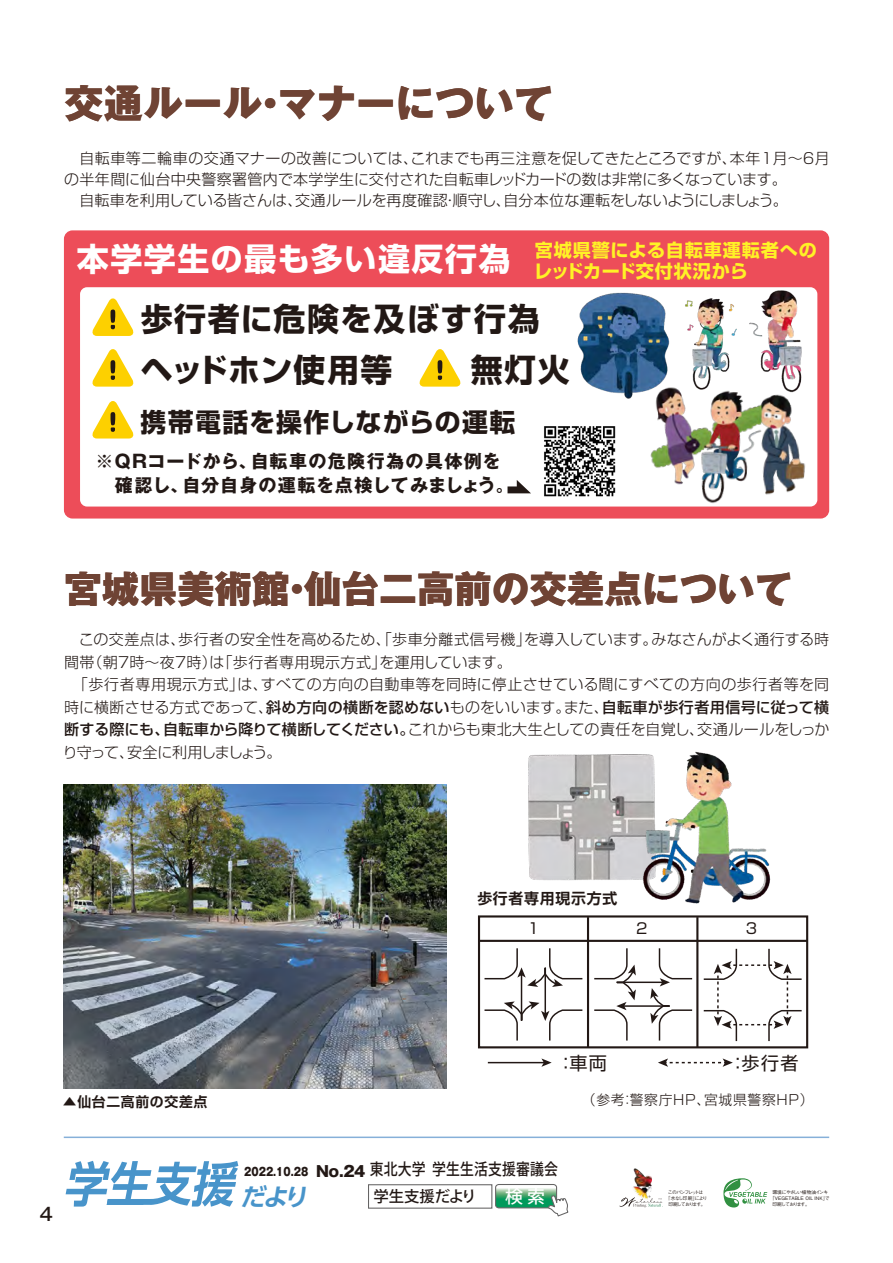
<style>
.page{position:relative;width:893px;height:1263px;background:#fff}
.page>*{position:absolute;margin:0;border:0;box-sizing:border-box;transform-origin:0 0}
.t1{font:800 39px "Gothic MB101 Pr 5";letter-spacing:.01em;color:#6f4334}
.t2{font:800 37.2px "Gothic MB101 Pr 5";letter-spacing:.01em;color:#6f4334}
.t3{font:700 31.95px/50.7px "Shin Go Pr 5";letter-spacing:.05em;color:#221815}
.t4{font:700 31.95px "Shin Go Pr 5";letter-spacing:.05em;color:#fff}
.t5{font:700 25.95px "Shin Go Pr 5";letter-spacing:.05em;color:#221815}
.t6{font:italic 700 24.15px "UD Shin Go Pro De";color:#4894ca}
.t7{font:700 18px/24px "Gothic MB101 Pr 5";letter-spacing:.045em;color:#221815}
.t8{font:700 18px/21px "Shin Go Pr 5";letter-spacing:.05em;color:#fff226}
.t9{font:18px "Shin Go Pr 5";color:#221815}
.t10{font:500 18px "Gothic MB101 Pr 5";color:#221815}
.t11{font:500 17.85px "Koz Go Pro";color:#fff}
.t12{font:500 16.05px "Koz Go Pro";letter-spacing:.01em;color:#221815;scale:.86 1}
.t13{font:500 15.45px "Koz Go Pro";letter-spacing:-.005em;color:#221815}
.t14{font:300 15px/22.5px "Shin Go Pr 5";letter-spacing:.015em;color:#221815}
.t15{font:700 14.85px "Shin Go Pr 5 De";letter-spacing:.05em;color:#221815}
.t16{font:14.85px "Shin Go Pr 5";color:#221815}
.t17{font:300 13.8px "Shin Go Pr 5";letter-spacing:.05em;color:#221815}
.t18{font:700 13.8px "Shin Go Pr 5 De";letter-spacing:.05em;color:#221815}
.t19{font:800 11.25px "Gothic MB101 Pr 5";color:#221815;scale:.85 1}
.t20{font:500 4.8px/6.4px "Gothic BBB Pr 5";letter-spacing:-.17em;color:#221815;text-align:center}
.t21{font:500 4.8px "Gothic BBB Pr 5";color:#221815}
.t22{font:500 4.8px "Gothic BBB Pr 5";letter-spacing:-.095em;color:#221815}
.t23{font:500 4.8px "Gothic BBB Pr 5";letter-spacing:-.18em;color:#221815}
.s1{font-weight:500}
.s2{font-size:14.85px}
</style>
<div class="page">
<svg style="left:723px;top:1178px;width:44px;height:29px"></svg>
<div style="left:368px;top:1184px;width:124px;height:25px;background:#fff;border:1px solid #656464"></div>
<div style="left:495px;top:1184px;width:62px;height:24px;border:1px solid #656464;border-radius:3px"></div>
<svg style="left:496px;top:1184px;width:73px;height:33px"></svg>
<hr style="left:64px;top:1136px;width:765px;height:2px;background:#86b0d9">
<svg style="left:66px;top:1161px;width:172px;height:45px"></svg>
<div style="left:64px;top:230px;width:765px;height:288px;background:#ed4d59;border-radius:9px"></div>
<div style="left:80px;top:287px;width:737px;height:219px;background:#fff;border-radius:7px"></div>
<img style="left:633px;top:1169px;width:18px;height:26px">
<svg style="left:619px;top:1195px;width:44px;height:12px"></svg>
<img style="left:685px;top:298px;width:52px;height:73px">
<img style="left:577px;top:292px;width:93px;height:107px">
<svg style="left:92px;top:298px;width:42px;height:38px"></svg>
<svg style="left:92px;top:349px;width:42px;height:38px"></svg>
<svg style="left:419px;top:349px;width:42px;height:38px"></svg>
<svg style="left:92px;top:401px;width:42px;height:37px"></svg>
<img style="left:544px;top:426px;width:72px;height:71px">
<img style="left:644px;top:371px;width:168px;height:136px">
<svg style="left:507px;top:480px;width:24px;height:13px"></svg>
<div style="left:478px;top:915px;width:330px;height:133px;border:2px solid #221815"></div>
<hr style="left:480px;top:940px;width:327px;height:2px;background:#221815">
<hr style="left:587px;top:917px;width:2px;height:130px;background:#221815">
<hr style="left:696px;top:917px;width:2px;height:130px;background:#221815">
<hr style="left:521px;top:975px;width:1px;height:46px;background:#221815">
<hr style="left:544px;top:967px;width:2px;height:47px;background:#221815">
<svg style="left:484px;top:1001px;width:99px;height:40px"></svg>
<svg style="left:484px;top:948px;width:99px;height:39px"></svg>
<hr style="left:616px;top:981px;width:47px;height:2px;background:#221815">
<hr style="left:624px;top:1005px;width:46px;height:2px;background:#221815">
<svg style="left:594px;top:948px;width:42px;height:93px"></svg>
<svg style="left:650px;top:948px;width:43px;height:93px"></svg>
<svg style="left:658px;top:1058px;width:75px;height:9px"></svg>
<svg style="left:703px;top:948px;width:99px;height:94px"></svg>
<hr style="left:488px;top:1062px;width:56px;height:1px;background:#221815">
<svg style="left:541px;top:1058px;width:11px;height:9px"></svg>
<img style="left:743px;top:289px;width:75px;height:103px">
<img style="left:528px;top:754px;width:110px;height:127px">
<img style="left:638px;top:751px;width:133px;height:153px">
<img style="left:64px;top:784px;width:383px;height:304px">
<h1 class="t1" style="left:65px;top:70px;width:490px">交通ルール・マナーについて</h1>
<p class="t14" style="left:64px;top:146px;width:767px;line-height:21px">　自転車等二輪車の交通マナーの改善については、これまでも再三注意を促してきたところですが、本年1月～６月の半年間に仙台中央警察署管内で本学学生に交付された自転車レッドカードの数は非常に多くなっています。<br>　自転車を利用している皆さんは、交通ルールを再度確認・順守し、自分本位な運転をしないようにしましょう。</p>
<p class="t8" style="left:534px;top:238px;width:284px">宮城県警による自転車運転者へのレッドカード交付状況から</p>
<h3 class="t4" style="left:77px;top:233px;width:435px">本学学生の最も多い違反行為</h3>
<h3 class="t3" style="left:141px;top:291px;width:400px">歩行者に危険を及ぼす行為ヘッドホン使用等</h3>
<h3 class="t3" style="left:471px;top:342px;width:100px">無灯火</h3>
<h3 class="t5" style="left:141px;top:401px;width:376px">携帯電話を操作しながらの運転</h3>
<p class="t7" style="left:96px;top:447px;width:420px">※QRコードから、自転車の危険行為の具体例を　確認し、自分自身の運転を点検してみましょう。</p>
<h2 class="t2" style="left:65px;top:557px;width:729px">宮城県美術館・仙台二高前の交差点について</h2>
<p class="t14" style="left:63px;top:627px;width:768px">　この交差点は、歩行者の安全性を高めるため、「歩車分離式信号機」を導入しています。みなさんがよく通行する時間帯（朝７時～夜７時）は「歩行者専用現示方式」を運用しています。<br>　「歩行者専用現示方式」は、すべての方向の自動車等を同時に停止させている間にすべての方向の歩行者等を同時に横断させる方式であって、<span class="s1">斜め方向の横断を認めない</span>ものをいいます。また、<span class="s1">自転車が歩行者用信号に従って横断する際にも、自転車から降りて横断してください。</span>これからも東北大生としての責任を自覚し、交通ルールをしっかり守って、安全に利用しましょう。</p>
<p class="t15" style="left:477px;top:886px;width:141px">歩行者専用現示方式</p>
<p class="t16" style="left:528px;top:916px;width:13px">1</p>
<p class="t16" style="left:636px;top:916px;width:13px">2</p>
<p class="t16" style="left:746px;top:916px;width:13px">3</p>
<p class="t9" style="left:557px;top:1048px;width:52px">：車両</p>
<p class="t9" style="left:729px;top:1048px;width:71px">：歩行者</p>
<p class="t18" style="left:63px;top:1090px;width:146px">▲仙台二高前の交差点</p>
<p class="t17" style="left:582px;top:1088px;width:233px">（参考：警察庁HP、宮城県警察HP）</p>
<p class="t10" style="left:40px;top:1199px;width:15px">4</p>
<p class="t12" style="left:370px;top:1158px;width:220px">東北大学 学生生活支援審議会</p>
<p class="t13" style="left:373px;top:1186px;width:105px">学生支援だより</p>
<p class="t11" style="left:505px;top:1185px;width:41px">検 索</p>
<p class="t19" style="left:244px;top:1163px;width:144px">2022.10.28 <span class="s2">No.24</span></p>
<h3 class="t6" style="left:241px;top:1177px;width:75px">だより</h3>
<p class="t20" style="left:666px;top:1188px;width:43px">このパンフレットは「水なし印刷」により印刷しております。</p>
<p class="t22" style="left:772px;top:1188px;width:57px">環境にやさしい植物油インキ</p>
<p class="t21" style="left:770px;top:1194px;width:61px">「VEGETABLE OIL INK」で</p>
<p class="t23" style="left:772px;top:1201px;width:39px">印刷しております。</p>
</div>
